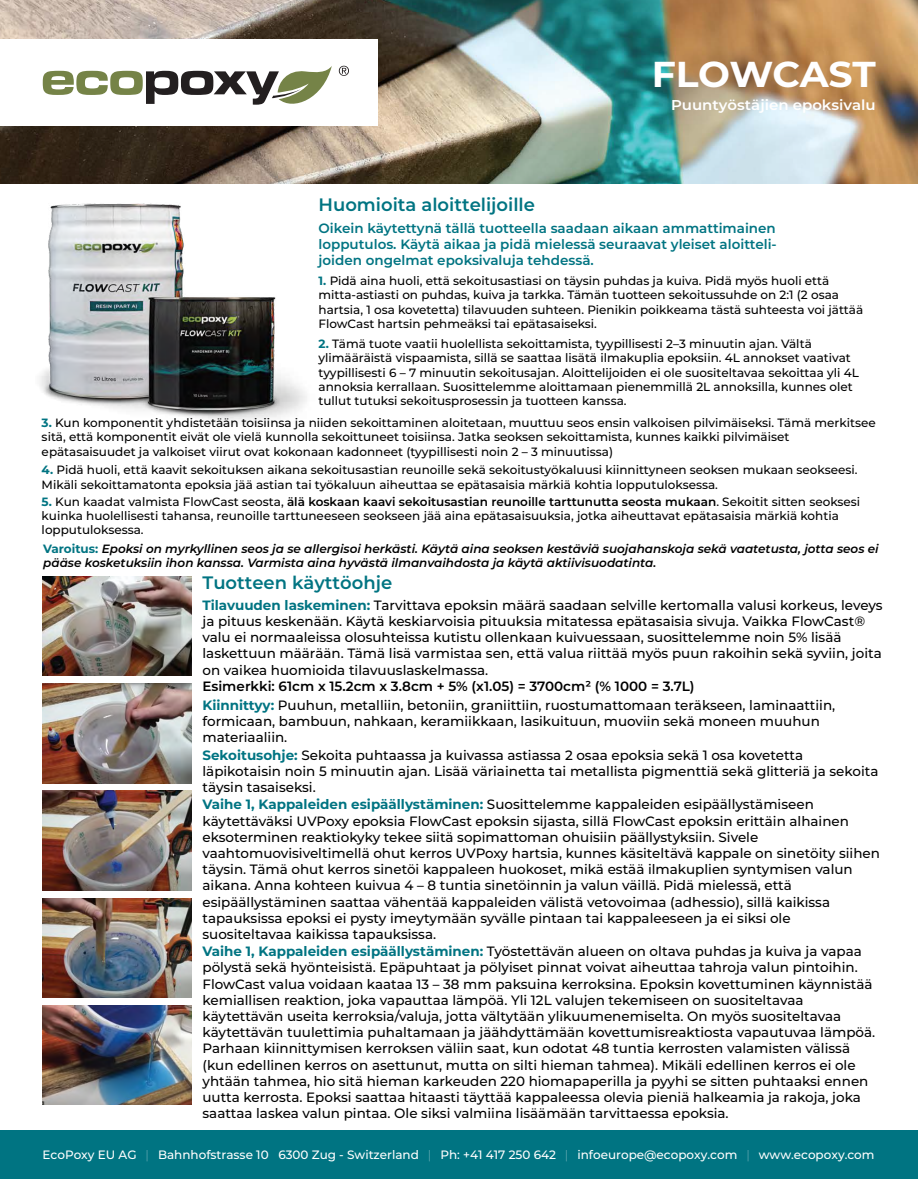
<style>
.page{position:relative;width:918px;height:1188px;background:#fff}
.page>*{position:absolute;margin:0;border:0;box-sizing:border-box;transform-origin:0 0}
.t1{font:700 36px "Montserrat";letter-spacing:-.01em;color:#fff;scale:1.05 1}
.t2{font:600 18px "Montserrat";color:#007482}
.t3{font:600 14.25px "Montserrat";color:#fff;scale:1.05 1}
.t4{font:500 13.5px/16.2px "Montserrat";color:#000}
.t5{font:600 13.5px/16.2px "Montserrat";color:#007482;text-align:justify}
.t6{font:500 12.15px "Montserrat";color:#fff}
.t7{font:500 12px/14.4px "Montserrat";color:#000}
.t8{font:italic 600 12px/14.4px "Montserrat";color:#000}
.s1{font-weight:700;color:#007482}
.s2{font-weight:600}
.s3{font-weight:700;font-style:normal;color:#007482}
.s4{font-weight:100}
</style>
<div class="page">
<div style="left:0;top:1130px;width:918px;height:49px;background:#007482"></div>
<img style="left:0;top:0;width:918px;height:183px">
<div style="left:0;top:39px;width:378px;height:87px;background:#fff"></div>
<svg style="left:339px;top:66px;width:10px;height:10px"></svg>
<svg style="left:43px;top:66px;width:289px;height:39px"></svg>
<img style="left:0;top:164px;width:338px;height:257px">
<img style="left:43px;top:576px;width:149px;height:100px">
<img style="left:43px;top:684px;width:149px;height:99px">
<img style="left:43px;top:791px;width:149px;height:99px">
<img style="left:43px;top:898px;width:149px;height:100px">
<img style="left:43px;top:1006px;width:149px;height:99px">
<h2 class="t2" style="left:319px;top:192px;width:218px">Huomioita aloittelijoille</h2>
<h1 class="t1" style="left:652px;top:48px;width:215px">FLOWCAST</h1>
<p class="t3" style="left:671px;top:95px;width:196px">Puuntyöstäjien epoksivalu</p>
<p class="t5" style="left:319px;top:219px;width:460px">Oikein käytettynä tällä tuotteella saadaan aikaan ammattimainen lopputulos. Käytä aikaa ja pidä mielessä seuraavat yleiset aloitteli&shy;joiden ongelmat epoksivaluja tehdessä.</p>
<p class="t7" style="left:319px;top:273px;width:546px"><span class="s1">1.</span> Pidä aina huoli, että sekoitusastiasi on täysin puhdas ja kuiva. Pidä myös huoli että mitta-astiasti on puhdas, kuiva ja tarkka. Tämän tuotteen sekoitussuhde on 2:1 (2 osaa hartsia, 1 osa kovetetta) tilavuuden suhteen. Pienikin poikkeama tästä suhteesta voi jättää FlowCast hartsin pehmeäksi tai epätasaiseksi.</p>
<p class="t7" style="left:319px;top:336px;width:542px"><span class="s1">2.</span> Tämä tuote vaatii huolellista sekoittamista, tyypillisesti 2–3 minuutin ajan. Vältä ylimääräistä vispaamista, sillä se saattaa lisätä ilmakuplia epoksiin. 4L annokset vaativat tyypillisesti 6 – 7 minuutin sekoitusajan. Aloittelijoiden ei ole suositeltavaa sekoittaa yli 4L annoksia kerrallaan. Suosittelemme aloittamaan pienemmillä 2L annoksilla, kunnes olet tullut tutuksi sekoitusprosessin ja tuotteen kanssa.</p>
<p class="t7" style="left:42px;top:415px;width:836px"><span class="s1">3.</span> Kun komponentit yhdistetään toisiinsa ja niiden sekoittaminen aloitetaan, muuttuu seos ensin valkoisen pilvimäiseksi. Tämä merkitsee sitä, että komponentit eivät ole vielä kunnolla sekoittuneet toisiinsa. Jatka seoksen sekoittamista, kunnes kaikki pilvimäiset epätasaisuudet ja valkoiset viirut ovat kokonaan kadonneet (tyypillisesti noin 2 – 3 minuutissa)</p>
<p class="t7" style="left:42px;top:462px;width:817px"><span class="s1">4.</span> Pidä huoli, että kaavit sekoituksen aikana sekoitusastian reunoille sekä sekoitustyökaluusi kiinnittyneen seoksen mukaan seokseesi.<br>Mikäli sekoittamatonta epoksia jää astian tai työkaluun aiheuttaa se epätasaisia märkiä kohtia lopputuloksessa.</p>
<p class="t7" style="left:42px;top:494px;width:820px"><span class="s1">5.</span> Kun kaadat valmista FlowCast seosta, <span class="s2">älä koskaan kaavi sekoitusastian reunoille tarttunutta seosta mukaan</span>. Sekoitit sitten seoksesi kuinka huolellisesti tahansa, reunoille tarttuneeseen seokseen jää aina epätasaisuuksia, jotka aiheuttavat epätasaisia märkiä kohtia lopputuloksessa.</p>
<p class="t8" style="left:43px;top:541px;width:837px"><span class="s3">Varoitus:</span> Epoksi on myrkyllinen seos ja se allergisoi herkästi. Käytä aina seoksen kestäviä suojahanskoja sekä vaatetusta, jotta seos ei pääse kosketuksiin ihon kanssa. Varmista aina hyvästä ilmanvaihdosta ja käytä aktiivisuodatinta.</p>
<p class="t4" style="left:203px;top:596px;width:682px"><span class="s1">Tilavuuden laskeminen:</span> Tarvittava epoksin määrä saadaan selville kertomalla valusi korkeus, leveys ja pituus keskenään. Käytä keskiarvoisia pituuksia mitatessa epätasaisia sivuja. Vaikka FlowCast® valu ei normaaleissa olosuhteissa kutistu ollenkaan kuivuessaan, suosittelemme noin 5% lisää laskettuun määrään. Tämä lisä varmistaa sen, että valua riittää myös puun rakoihin sekä syviin, joita on vaikea huomioida tilavuuslaskelmassa.</p>
<p class="t4" style="left:203px;top:676px;width:634px;line-height:18.8px"><span class="s2">Esimerkki: 61cm x 15.2cm x 3.8cm + 5% (x1.05) = 3700cm² (% 1000 = 3.7L)<br></span><span class="s1">Kiinnittyy:</span> Puuhun, metalliin, betoniin, graniittiin, ruostumattomaan teräkseen, laminaattiin,</p>
<p class="t4" style="left:203px;top:712px;width:619px">formicaan, bambuun, nahkaan, keramiikkaan, lasikuituun, muoviin sekä moneen muuhun materiaaliin.</p>
<p class="t4" style="left:203px;top:746px;width:677px"><span class="s1">Sekoitusohje:</span> Sekoita puhtaassa ja kuivassa astiassa 2 osaa epoksia sekä 1 osa kovetetta läpikotaisin noin 5 minuutin ajan. Lisää väriainetta tai metallista pigmenttiä sekä glitteriä ja sekoita täysin tasaiseksi.</p>
<p class="t4" style="left:203px;top:796px;width:679px"><span class="s1">Vaihe 1, Kappaleiden esipäällystäminen:</span> Suosittelemme kappaleiden esipäällystämiseen käytettäväksi UVPoxy epoksia FlowCast epoksin sijasta, sillä FlowCast epoksin erittäin alhainen eksoterminen reaktiokyky tekee siitä sopimattoman ohuisiin päällystyksiin. Sivele vaahtomuovisiveltimellä ohut kerros UVPoxy hartsia, kunnes käsiteltävä kappale on sinetöity siihen täysin. Tämä ohut kerros sinetöi kappaleen huokoset, mikä estää ilmakuplien syntymisen valun aikana. Anna kohteen kuivua 4 – 8 tuntia sinetöinnin ja valun väillä. Pidä mielessä, että esipäällystäminen saattaa vähentää kappaleiden välistä vetovoimaa (adhessio), sillä kaikissa tapauksissa epoksi ei pysty imeytymään syvälle pintaan tai kappaleeseen ja ei siksi ole suositeltavaa kaikissa tapauksissa.<br><span class="s1">Vaihe 1, Kappaleiden esipäällystäminen:</span> Työstettävän alueen on oltava puhdas ja kuiva ja vapaa pölystä sekä hyönteisistä. Epäpuhtaat ja pölyiset pinnat voivat aiheuttaa tahroja valun pintoihin.<br>FlowCast valua voidaan kaataa 13 – 38 mm paksuina kerroksina. Epoksin kovettuminen käynnistää kemiallisen reaktion, joka vapauttaa lämpöä. Yli 12L valujen tekemiseen on suositeltavaa käytettävän useita kerroksia/valuja, jotta vältytään ylikuumenemiselta. On myös suositeltavaa käytettävän tuulettimia puhaltamaan ja jäähdyttämään kovettumisreaktiosta vapautuvaa lämpöä.<br>Parhaan kiinnittymisen kerroksen väliin saat, kun odotat 48 tuntia kerrosten valamisten välissä (kun edellinen kerros on asettunut, mutta on silti hieman tahmea). Mikäli edellinen kerros ei ole yhtään tahmea, hio sitä hieman karkeuden 220 hiomapaperilla ja pyyhi se sitten puhtaaksi ennen uutta kerrosta. Epoksi saattaa hitaasti täyttää kappaleessa olevia pieniä halkeamia ja rakoja, joka saattaa laskea valun pintaa. Ole siksi valmiina lisäämään tarvittaessa epoksia.</p>
<h2 class="t2" style="left:202px;top:570px;width:191px">Tuotteen käyttöohje</h2>
<p class="t6" style="left:43px;top:1146px;width:834px">EcoPoxy EU AG <span class="s4">|</span> Bahnhofstrasse 10 6300 Zug - Switzerland <span class="s4">|</span> Ph: +41 417 250 642 <span class="s4">|</span> infoeurope@ecopoxy.com <span class="s4">|</span> www.ecopoxy.com</p>
</div>
